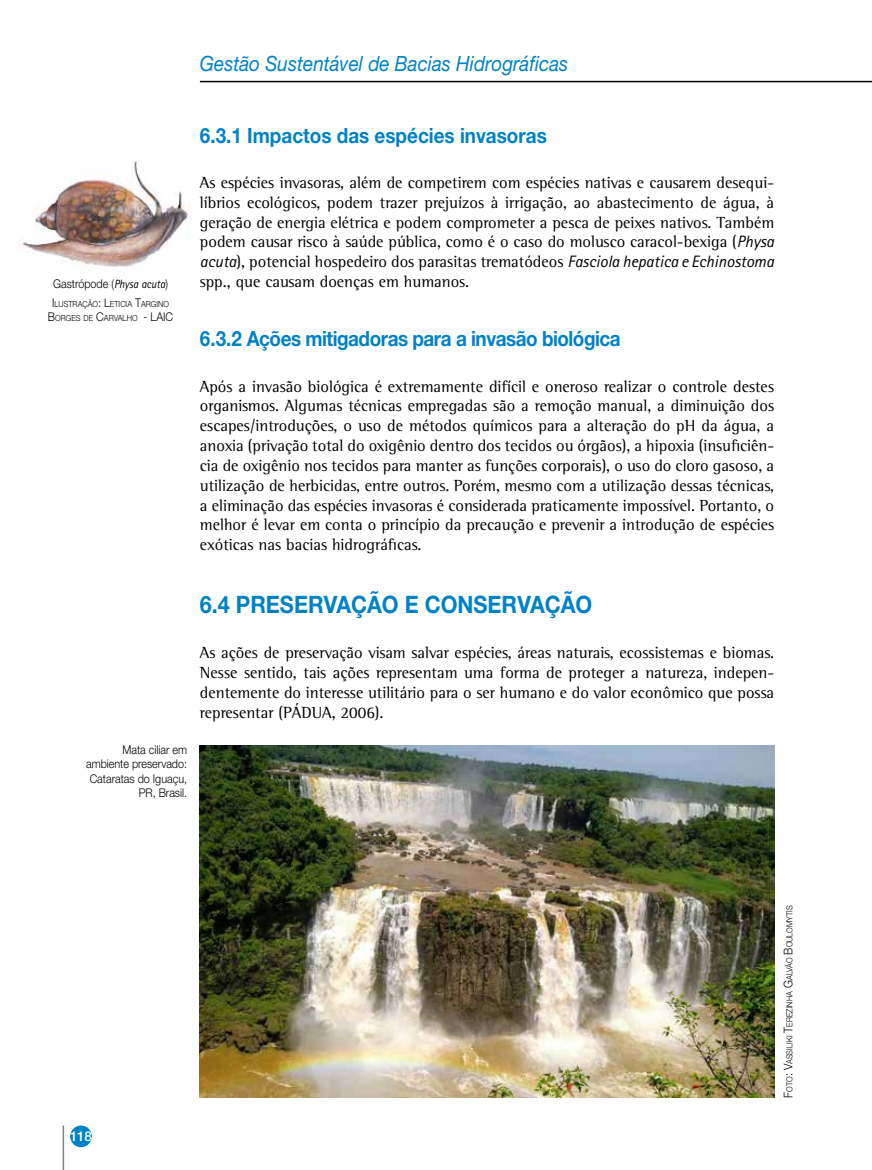
<style>
.page{position:relative;width:872px;height:1170px;background:#fff}
.page>*{position:absolute;margin:0;border:0;box-sizing:border-box;transform-origin:0 0}
.t1{font:700 24px "Helvetica Neue LT Std";color:#0082c6;scale:.9 1}
.t2{font:700 21px "Helvetica Neue LT Std";letter-spacing:-.025em;color:#0082c6;scale:.9 1}
.t3{font:italic 21px "Helvetica Neue LT Std";color:#0082c6;scale:.9 1}
.t4{font:700 21px "Helvetica Neue LT Std";color:#0082c6;scale:.9 1}
.t5{font:16.5px/19.8px "Rotis Semi Serif";color:#000;text-align:justify}
.t6{font:500 13.5px "Helvetica Neue LT Std";color:#fff}
.t7{font:300 12px/14.4px "Helvetica Neue LT Std";color:#000;text-align:right;scale:.9 1}
.t8{font:300 8.4px/14.4px "Helvetica Neue LT Std";color:#000;text-align:center;scale:.9 1}
.s1{font-family:"Rotis Sans Serif";font-weight:400;font-style:italic}
.s2{font-size:12px}
.s3{font-family:"Rotis Sans Serif";font-style:italic}
</style>
<div class="page">
<div style="left:71px;top:1126px;width:20px;height:20px;background:#0082c6;border-radius:50%"></div>
<div style="left:70px;top:1125px;width:22px;height:22px;border:2px solid #0082c6;border-radius:50%"></div>
<hr style="left:200px;top:81px;width:672px;height:1px;background:#000">
<hr style="left:63px;top:1125px;width:1px;height:44px;background:#000">
<img style="left:22px;top:161px;width:168px;height:109px">
<img style="left:200px;top:745px;width:574px;height:352px">
<p class="t3" style="left:200px;top:51px;width:411px">Gestão Sustentável de Bacias Hidrográficas</p>
<p class="t7" style="left:53px;top:276px;width:129px">Gastrópode (<span class="s1">Physa acuta</span>)</p>
<p class="t8" style="left:48px;top:296px;width:141px"><span class="s2">I</span>LUSTRAÇÃO<span class="s2">: L</span>ETICIA <span class="s2">T</span>ARGINO<br><span class="s2">B</span>ORGES DE <span class="s2">C</span>ARVALHO <span class="s2">- LAIC</span></p>
<p class="t7" style="left:86px;top:742px;width:114px">Mata ciliar em ambiente preservado:<br>Cataratas do Iguaçu,<br>PR, Brasil.</p>
<p class="t4" style="left:200px;top:122px;width:387px">6.3.1 Impactos das espécies invasoras</p>
<p class="t5" style="left:200px;top:172px;width:576px">As espécies invasoras, além de competirem com espécies nativas e causarem desequi&shy;líbrios ecológicos, podem trazer prejuízos à irrigação, ao abastecimento de água, à geração de energia elétrica e podem comprometer a pesca de peixes nativos. Também podem causar risco à saúde pública, como é o caso do molusco caracol-bexiga (<span class="s3">Physa acuta</span>), potencial hospedeiro dos parasitas trematódeos <span class="s3">Fasciola hepatica e Echinostoma </span>spp., que causam doenças em humanos.</p>
<p class="t2" style="left:200px;top:326px;width:469px">6.3.2 Ações mitigadoras para a invasão biológica</p>
<p class="t5" style="left:200px;top:376px;width:576px">Após a invasão biológica é extremamente difícil e oneroso realizar o controle destes organismos. Algumas técnicas empregadas são a remoção manual, a diminuição dos escapes/introduções, o uso de métodos químicos para a alteração do pH da água, a anoxia (privação total do oxigênio dentro dos tecidos ou órgãos), a hipoxia (insuficiên&shy;cia de oxigênio nos tecidos para manter as funções corporais), o uso do cloro gasoso, a utilização de herbicidas, entre outros. Porém, mesmo com a utilização dessas técnicas, a eliminação das espécies invasoras é considerada praticamente impossível. Portanto, o melhor é levar em conta o princípio da precaução e prevenir a introdução de espécies exóticas nas bacias hidrográficas.</p>
<h1 class="t1" style="left:200px;top:589px;width:437px">6.4 PRESERVAÇÃO E CONSERVAÇÃO</h1>
<p class="t5" style="left:200px;top:642px;width:576px">As ações de preservação visam salvar espécies, áreas naturais, ecossistemas e biomas.<br>Nesse sentido, tais ações representam uma forma de proteger a natureza, indepen&shy;dentemente do interesse utilitário para o ser humano e do valor econômico que possa representar (PÁDUA, 2006).</p>
<p class="t6" style="left:70px;top:1128px;width:23px">118</p>
<p class="t8" style="left:782px;top:1097px;width:215px;rotate:-90deg"><span class="s2">F</span>OTO<span class="s2">: V</span>ASSILIKI <span class="s2">T</span>EREZINHA <span class="s2">G</span>ALVÃO <span class="s2">B</span>OULOMYTIS</p>
</div>
